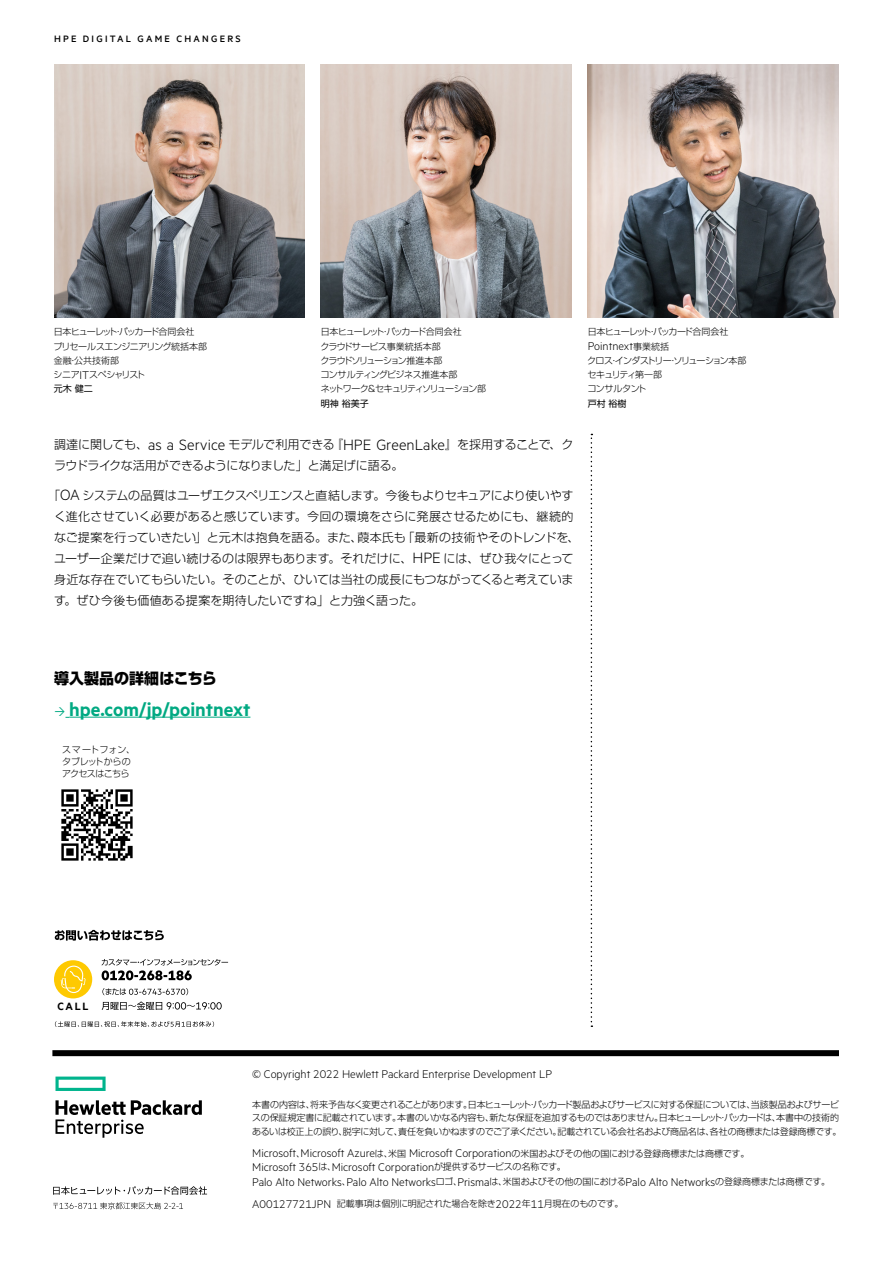
<style>
.page{position:relative;width:893px;height:1263px;background:#fff}
.page>*{position:absolute;margin:0;border:0;box-sizing:border-box;transform-origin:0 0}
.Body_text_MetricHPE{font:600 21px "Metric HPE";color:#01a982}
.Body_subheading_Metr{font:800 15px "Shin Go Pro";color:#000}
.company_name{font:300 12.6px/13.5px "Metric HPE";color:#000}
.body{font:300 12px/21px "Shin Go Pro";letter-spacing:-.005em;color:#000}
.t1{font:600 12px "Metric HPE";color:#000}
.t2{font:700 10.65px "Metric HPE";color:#231f20}
.t3{font:500 10.5px "Metric HPE";letter-spacing:.215em;color:#000}
.body-2{font:300 9px/13.5px "Shin Go Pro";letter-spacing:-.03em;color:#000}
.company_name-2{font:300 9px "Shin Go Pro";letter-spacing:-.065em;color:#000}
.company_name-3{font:300 9px "Shin Go Pro";letter-spacing:-.045em;color:#000}
.company_name-4{font:300 9px "Shin Go Pro";letter-spacing:-.135em;color:#000}
.company_name-5{font:300 9px "Shin Go Pro";letter-spacing:-.095em;color:#000}
.company_name-6{font:300 9px "Shin Go Pro";letter-spacing:-.09em;color:#000}
.company_name-7{font:300 9px "Shin Go Pro";letter-spacing:-.035em;color:#000}
.company_name-8{font:9px "Shin Go Pro";color:#000}
.company_name-9{font:300 9px "Shin Go Pro";letter-spacing:-.11em;color:#000}
.s1{font-family:"Metric HPE";font-size:12.6px}
.s2{font-family:"Metric HPE";font-size:16.8px}
.s3{font-family:"Shin Go Pro";font-size:9px}
</style>
<div class="page">
<svg style="left:56px;top:1076px;width:50px;height:15px"></svg>
<svg style="left:56px;top:1100px;width:146px;height:38px"></svg>
<svg style="left:53px;top:1202px;width:130px;height:7px"></svg>
<svg style="left:53px;top:1186px;width:154px;height:9px"></svg>
<div style="left:52px;top:1050px;width:787px;height:6px;background:#000"></div>
<svg style="left:591px;top:434px;width:1px;height:593px"></svg>
<img style="left:54px;top:64px;width:251px;height:253px">
<img style="left:588px;top:64px;width:251px;height:253px">
<img style="left:321px;top:64px;width:251px;height:253px">
<svg style="left:102px;top:1001px;width:120px;height:9px"></svg>
<svg style="left:102px;top:988px;width:86px;height:7px"></svg>
<svg style="left:101px;top:959px;width:127px;height:21px"></svg>
<div style="left:54px;top:960px;width:38px;height:38px;background:#fec901;border-radius:50%"></div>
<svg style="left:61px;top:965px;width:25px;height:28px"></svg>
<svg style="left:55px;top:1021px;width:159px;height:6px"></svg>
<svg style="left:55px;top:930px;width:109px;height:10px"></svg>
<img style="left:61px;top:789px;width:72px;height:72px">
<hr style="left:69px;top:717px;width:181px;height:1px;background:#01a982">
<p class="t3" style="left:54px;top:33px;width:188px">HPE DIGITAL GAME CHANGERS</p>
<p class="company_name-2" style="left:54px;top:325px;width:142px">日本ヒューレット・パッカード合同会社</p>
<p class="company_name-3" style="left:54px;top:339px;width:155px">プリセールスエンジニアリング統括本部</p>
<p class="company_name-2" style="left:54px;top:353px;width:67px">金融・公共技術部</p>
<p class="company_name-2" style="left:54px;top:367px;width:93px">シニア<span class="s1">IT</span>スペシャリスト</p>
<p class="company_name-8" style="left:54px;top:382px;width:40px">元木健二</p>
<p class="company_name-2" style="left:321px;top:325px;width:142px">日本ヒューレット・パッカード合同会社</p>
<p class="company_name-7" style="left:320px;top:339px;width:122px">クラウドサービス事業統括本部</p>
<p class="company_name-6" style="left:320px;top:353px;width:123px">クラウドソリューション推進本部</p>
<p class="company_name-3" style="left:321px;top:367px;width:138px">コンサルティングビジネス推進本部</p>
<p class="company_name-4" style="left:321px;top:382px;width:167px">ネットワーク＆セキュリティソリューション部</p>
<p class="company_name-8" style="left:321px;top:396px;width:49px">明神裕美子</p>
<p class="body" style="left:54px;top:432px;width:521px">調達に関しても、<span class="s2">as a Service</span> モデルで利用できる『<span class="s2">HPE GreenLake</span>』を採用することで、クラウドライクな活用ができるようになりました」と満足げに語る。</p>
<p class="body" style="left:54px;top:483px;width:527px;text-indent:-6px">「<span class="s2">OA</span> システムの品質はユーザエクスペリエンスと直結します。今後もよりセキュアにより使いやすく進化させていく必要があると感じています。今回の環境をさらに発展させるためにも、継続的なご提案を行っていきたい」と元木は抱負を語る。また、葭本氏も「最新の技術やそのトレンドを、ユーザー企業だけで追い続けるのは限界もあります。それだけに、<span class="s2">HPE</span> には、ぜひ我々にとって身近な存在でいてもらいたい。そのことが、ひいては当社の成長にもつながってくると考えています。ぜひ今後も価値ある提案を期待したいですね」と力強く語った。</p>
<p class="company_name-2" style="left:588px;top:325px;width:142px">日本ヒューレット・パッカード合同会社</p>
<p class="company_name" style="left:588px;top:339px;width:83px">Pointnext<span class="s3">事業統括</span></p>
<p class="company_name-5" style="left:587px;top:353px;width:161px">クロス・インダストリー・ソリューション本部</p>
<p class="company_name-9" style="left:588px;top:367px;width:76px">セキュリティ第一部</p>
<p class="company_name-2" style="left:587px;top:382px;width:60px">コンサルタント</p>
<p class="company_name-8" style="left:588px;top:396px;width:40px">戸村裕樹</p>
<p class="Body_subheading_Metr" style="left:54px;top:666px;width:164px">導入製品の詳細はこちら</p>
<p class="Body_text_MetricHPE" style="left:69px;top:696px;width:183px">hpe.com/jp/pointnext</p>
<p class="body-2" style="left:62px;top:743px;width:75px;line-height:12px">スマートフォン、タブレットからのアクセスはこちら</p>
<p class="t1" style="left:58px;top:999px;width:33px">CALL</p>
<p class="t2" style="left:65px;top:1000px;width:17px">Call</p>
<p class="company_name" style="left:252px;top:1067px;width:301px">© Copyright 2022 Hewlett Packard Enterprise Development LP</p>
<p class="body-2" style="left:252px;top:1097px;width:591px">本書の内容は、将来予告なく変更されることがあります。日本ヒューレット・パッカード製品およびサービスに対する保証については、当該製品およびサービスの保証規定書に記載されています。本書のいかなる内容も、新たな保証を追加するものではありません。日本ヒューレット・パッカードは、本書中の技術的あるいは校正上の誤り、脱字に対して、責任を負いかねますのでご了承ください。記載されている会社名および商品名は、各社の商標または登録商標です。</p>
<p class="company_name" style="left:252px;top:1146px;width:499px">Microsoft<span class="s3">、</span>Microsoft Azure<span class="s3">は、米国</span> Microsoft Corporation<span class="s3">の米国およびその他の国における登録商標または商標です。<br></span>Microsoft 365<span class="s3">は、</span>Microsoft Corporation<span class="s3">が提供するサービスの名称です。</span></p>
<p class="company_name" style="left:252px;top:1175px;width:579px">Palo Alto Networks<span class="s3">、</span>Palo Alto Networks<span class="s3">ロゴ、</span>Prisma<span class="s3">は、米国およびその他の国における</span>Palo Alto Networks<span class="s3">の登録商標または商標です。</span></p>
<p class="body-2" style="left:252px;top:1196px;width:373px"><span class="s1">A00127721JPN</span> 記載事項は個別に明記された場合を除き<span class="s1">2022</span>年<span class="s1">11</span>月現在のものです。</p>
</div>
